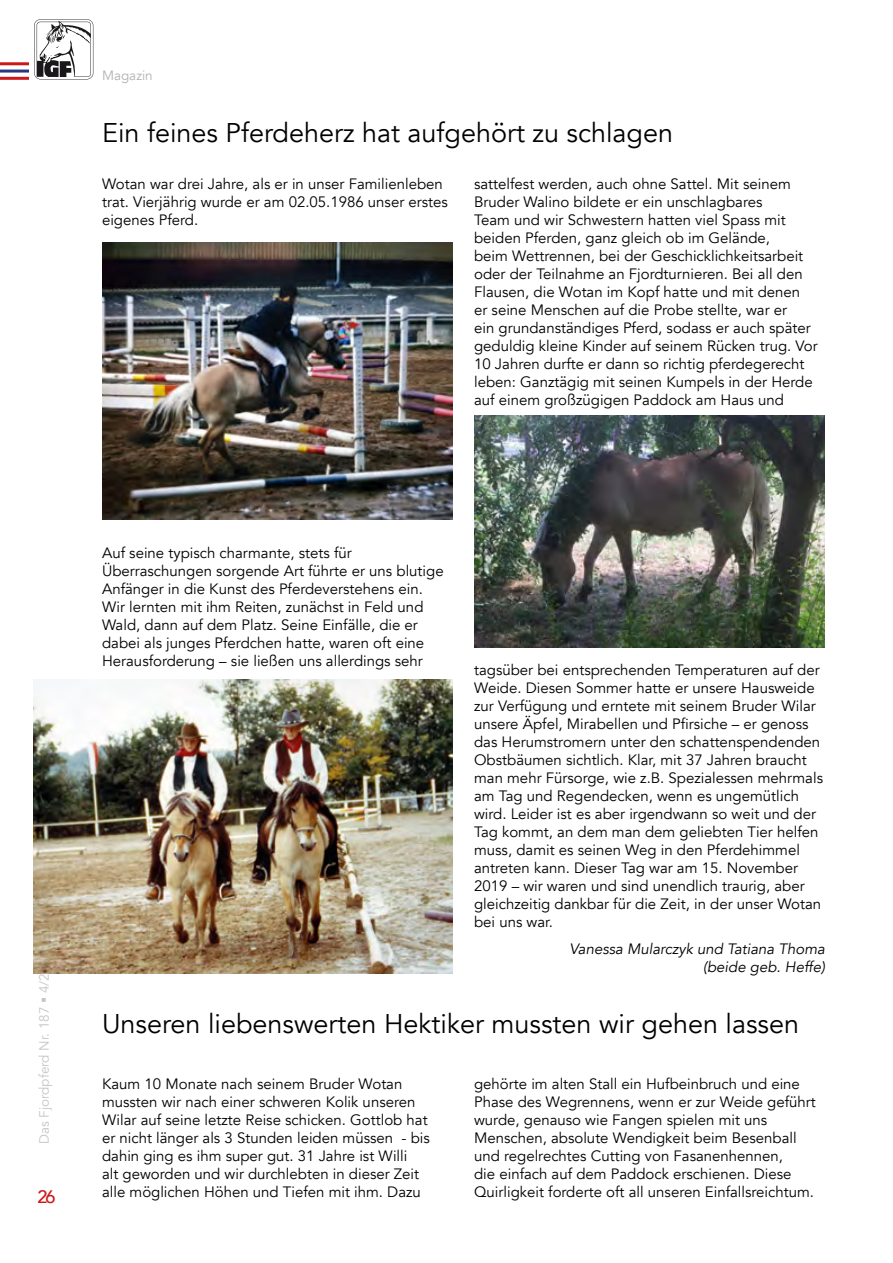
<style>
.page{position:relative;width:893px;height:1263px;background:#fff}
.page>*{position:absolute;margin:0;border:0;box-sizing:border-box;transform-origin:0 0}
.t1{font:27px "Avenir";color:#000}
.t2{font:500 18px "Avenir";color:#cd171a}
.t3{font:15px/18px "Avenir";color:#000}
.t4{font:italic 15px/18px "Avenir";color:#000;text-align:right}
.t5{font:13.5px "Avenir";color:#c6c6c6}
.t6{font:13.5px "Avenir";color:#b3b2b2}
</style>
<div class="page">
<hr style="left:0;top:70px;width:34px;height:3px;background:#283583">
<hr style="left:0;top:77px;width:34px;height:3px;background:#cd171a">
<hr style="left:0;top:62px;width:34px;height:3px;background:#cd171a">
<div style="left:29px;top:19px;width:68px;height:68px;background:#fff"></div>
<svg style="left:34px;top:19px;width:59px;height:60px"></svg>
<img style="left:34px;top:679px;width:419px;height:295px">
<img style="left:102px;top:242px;width:351px;height:277px">
<img style="left:474px;top:416px;width:351px;height:232px">
<p class="t6" style="left:102px;top:67px;width:52px">Magazin</p>
<h1 class="t1" style="left:102px;top:116px;width:573px">Ein feines Pferdeherz hat aufgehört zu schlagen</h1>
<p class="t3" style="left:102px;top:175px;width:347px">Wotan war drei Jahre, als er in unser Familienleben trat. Vierjährig wurde er am 02.05.1986 unser erstes eigenes Pferd.</p>
<p class="t3" style="left:474px;top:175px;width:345px">sattelfest werden, auch ohne Sattel. Mit seinem Bruder Walino bildete er ein unschlagbares<br>Team und wir Schwestern hatten viel Spass mit beiden Pferden, ganz gleich ob im Gelände,<br>beim Wettrennen, bei der Geschicklichkeitsarbeit oder der Teilnahme an Fjordturnieren. Bei all den Flausen, die Wotan im Kopf hatte und mit denen<br>er seine Menschen auf die Probe stellte, war er<br>ein grundanständiges Pferd, sodass er auch später geduldig kleine Kinder auf seinem Rücken trug. Vor 10 Jahren durfte er dann so richtig pferdegerecht leben: Ganztägig mit seinen Kumpels in der Herde auf einem großzügigen Paddock am Haus und</p>
<p class="t5" style="left:36px;top:1144px;width:195px;rotate:-90deg">Das Fjordpferd Nr. 187 ▪ 4/2020</p>
<p class="t2" style="left:37px;top:1181px;width:20px">26</p>
<p class="t3" style="left:102px;top:544px;width:343px">Auf seine typisch charmante, stets für Überraschungen sorgende Art führte er uns blutige Anfänger in die Kunst des Pferdeverstehens ein.<br>Wir lernten mit ihm Reiten, zunächst in Feld und Wald, dann auf dem Platz. Seine Einfälle, die er dabei als junges Pferdchen hatte, waren oft eine Herausforderung – sie ließen uns allerdings sehr</p>
<p class="t3" style="left:474px;top:661px;width:350px">tagsüber bei entsprechenden Temperaturen auf der Weide. Diesen Sommer hatte er unsere Hausweide zur Verfügung und erntete mit seinem Bruder Wilar unsere Äpfel, Mirabellen und Pfirsiche – er genoss das Herumstromern unter den schattenspendenden Obstbäumen sichtlich. Klar, mit 37 Jahren braucht man mehr Fürsorge, wie z.B. Spezialessen mehrmals am Tag und Regendecken, wenn es ungemütlich wird. Leider ist es aber irgendwann so weit und der Tag kommt, an dem man dem geliebten Tier helfen muss, damit es seinen Weg in den Pferdehimmel antreten kann. Dieser Tag war am 15. November 2019 – wir waren und sind unendlich traurig, aber gleichzeitig dankbar für die Zeit, in der unser Wotan bei uns war.</p>
<p class="t4" style="left:569px;top:940px;width:257px">Vanessa Mularczyk und Tatiana Thoma (beide geb. Heffe)</p>
<h1 class="t1" style="left:102px;top:1007px;width:699px">Unseren liebenswerten Hektiker mussten wir gehen lassen</h1>
<p class="t3" style="left:102px;top:1075px;width:329px">Kaum 10 Monate nach seinem Bruder Wotan mussten wir nach einer schweren Kolik unseren Wilar auf seine letzte Reise schicken. Gottlob hat er nicht länger als 3 Stunden leiden müssen - bis dahin ging es ihm super gut. 31 Jahre ist Willi<br>alt geworden und wir durchlebten in dieser Zeit alle möglichen Höhen und Tiefen mit ihm. Dazu</p>
<p class="t3" style="left:474px;top:1075px;width:343px">gehörte im alten Stall ein Hufbeinbruch und eine Phase des Wegrennens, wenn er zur Weide geführt wurde, genauso wie Fangen spielen mit uns Menschen, absolute Wendigkeit beim Besenball und regelrechtes Cutting von Fasanenhennen,<br>die einfach auf dem Paddock erschienen. Diese Quirligkeit forderte oft all unseren Einfallsreichtum.</p>
</div>
